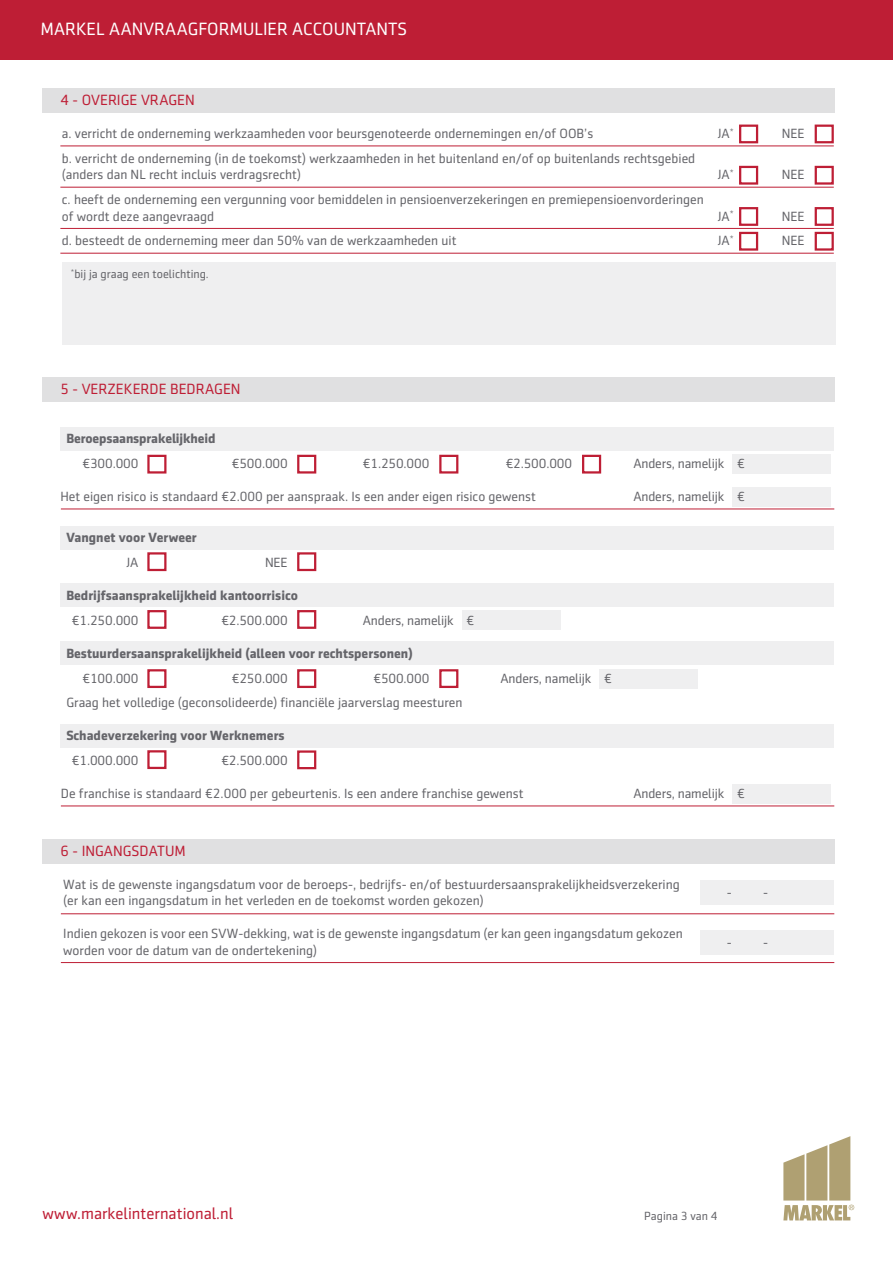
<style>
.page{position:relative;width:893px;height:1263px;background:#fff}
.page>*{position:absolute;margin:0;border:0;box-sizing:border-box;transform-origin:0 0}
.Roter_Block{font:18px "Sentico Sans DT";color:#fff}
.t1{font:16.5px "Sentico Sans DT";color:#be1e35}
.Überschrift_Fragebog{font:15px "Sentico Sans DT";color:#be1e35}
.Fragebogen_Standard{font:13.5px/16.5px "Sentico Sans DT";color:#65656a}
.Fragebogen_Standard-2{font:700 13.5px "Sentico Sans DT";color:#65656a}
.Fragebogen_Standard-3{font:12px "Sentico Sans DT";color:#65656a}
</style>
<div class="page">
<svg style="left:783px;top:1136px;width:71px;height:84px"></svg>
<div style="left:0;top:0;width:893px;height:59px;background:#be1e35"></div>
<div style="left:739px;top:125px;width:19px;height:18px;background:#fff;border:2px solid #be1e35"></div>
<div style="left:815px;top:125px;width:19px;height:18px;background:#fff;border:2px solid #be1e35"></div>
<hr style="left:60px;top:146px;width:774px;height:1px;background:#be1e35">
<div style="left:739px;top:166px;width:19px;height:19px;background:#fff;border:2px solid #be1e35"></div>
<div style="left:815px;top:166px;width:19px;height:19px;background:#fff;border:2px solid #be1e35"></div>
<hr style="left:60px;top:187px;width:774px;height:1px;background:#be1e35">
<div style="left:739px;top:207px;width:19px;height:19px;background:#fff;border:2px solid #be1e35"></div>
<div style="left:815px;top:207px;width:19px;height:19px;background:#fff;border:2px solid #be1e35"></div>
<hr style="left:60px;top:228px;width:774px;height:1px;background:#be1e35">
<div style="left:739px;top:232px;width:19px;height:19px;background:#fff;border:2px solid #be1e35"></div>
<div style="left:815px;top:232px;width:19px;height:19px;background:#fff;border:2px solid #be1e35"></div>
<hr style="left:60px;top:253px;width:774px;height:1px;background:#be1e35">
<div style="left:62px;top:262px;width:774px;height:82px;background:#efeff0"></div>
<div style="left:43px;top:89px;width:792px;height:24px;background:#e0e0e1"></div>
<div style="left:43px;top:839px;width:792px;height:25px;background:#e0e0e1"></div>
<div style="left:60px;top:427px;width:774px;height:23px;background:#efeff0"></div>
<div style="left:60px;top:526px;width:774px;height:23px;background:#efeff0"></div>
<div style="left:60px;top:584px;width:774px;height:23px;background:#efeff0"></div>
<div style="left:60px;top:641px;width:774px;height:24px;background:#efeff0"></div>
<div style="left:60px;top:724px;width:774px;height:23px;background:#efeff0"></div>
<div style="left:733px;top:454px;width:98px;height:20px;background:#efeff0"></div>
<div style="left:462px;top:610px;width:98px;height:20px;background:#efeff0"></div>
<div style="left:147px;top:455px;width:19px;height:18px;background:#fff;border:2px solid #be1e35"></div>
<div style="left:147px;top:552px;width:19px;height:19px;background:#fff;border:2px solid #be1e35"></div>
<div style="left:147px;top:610px;width:19px;height:19px;background:#fff;border:2px solid #be1e35"></div>
<div style="left:147px;top:669px;width:19px;height:19px;background:#fff;border:2px solid #be1e35"></div>
<div style="left:147px;top:750px;width:19px;height:19px;background:#fff;border:2px solid #be1e35"></div>
<div style="left:297px;top:455px;width:19px;height:18px;background:#fff;border:2px solid #be1e35"></div>
<div style="left:297px;top:610px;width:19px;height:19px;background:#fff;border:2px solid #be1e35"></div>
<div style="left:439px;top:455px;width:19px;height:18px;background:#fff;border:2px solid #be1e35"></div>
<div style="left:582px;top:455px;width:19px;height:18px;background:#fff;border:2px solid #be1e35"></div>
<div style="left:439px;top:669px;width:19px;height:19px;background:#fff;border:2px solid #be1e35"></div>
<div style="left:297px;top:552px;width:19px;height:19px;background:#fff;border:2px solid #be1e35"></div>
<div style="left:297px;top:669px;width:19px;height:19px;background:#fff;border:2px solid #be1e35"></div>
<div style="left:297px;top:750px;width:19px;height:19px;background:#fff;border:2px solid #be1e35"></div>
<div style="left:43px;top:377px;width:792px;height:25px;background:#e0e0e1"></div>
<hr style="left:61px;top:509px;width:773px;height:1px;background:#be1e35">
<hr style="left:61px;top:805px;width:773px;height:1px;background:#be1e35">
<hr style="left:61px;top:913px;width:773px;height:1px;background:#be1e35">
<hr style="left:61px;top:962px;width:773px;height:1px;background:#be1e35">
<div style="left:733px;top:487px;width:98px;height:20px;background:#efeff0"></div>
<div style="left:733px;top:784px;width:98px;height:20px;background:#efeff0"></div>
<div style="left:600px;top:669px;width:98px;height:20px;background:#efeff0"></div>
<div style="left:700px;top:880px;width:134px;height:25px;background:#efeff0"></div>
<div style="left:700px;top:930px;width:134px;height:25px;background:#efeff0"></div>
<p class="Roter_Block" style="left:41px;top:19px;width:368px">MARKEL AANVRAAGFORMULIER ACCOUNTANTS</p>
<p class="Überschrift_Fragebog" style="left:60px;top:92px;width:136px">4 - OVERIGE VRAGEN</p>
<p class="Fragebogen_Standard" style="left:62px;top:125px;width:533px">a. verricht de onderneming werkzaamheden voor beursgenoteerde ondernemingen en/of OOB’s</p>
<p class="Fragebogen_Standard" style="left:62px;top:150px;width:635px">b. verricht de onderneming (in de toekomst) werkzaamheden in het buitenland en/of op buitenlands rechtsgebied (anders dan NL recht incluis verdragsrecht)</p>
<p class="Fragebogen_Standard" style="left:62px;top:191px;width:643px">c. heeft de onderneming een vergunning voor bemiddelen in pensioenverzekeringen en premiepensioenvorderingen of wordt deze aangevraagd</p>
<p class="Fragebogen_Standard" style="left:62px;top:232px;width:396px">d. besteedt de onderneming meer dan 50% van de werkzaamheden uit</p>
<p class="Fragebogen_Standard-3" style="left:71px;top:268px;width:139px"><sup>*</sup>bij ja graag een toelichting.</p>
<p class="Fragebogen_Standard" style="left:718px;top:125px;width:17px">JA<sup>*</sup></p>
<p class="Fragebogen_Standard" style="left:782px;top:125px;width:24px">NEE</p>
<p class="Fragebogen_Standard" style="left:718px;top:166px;width:17px">JA<sup>*</sup></p>
<p class="Fragebogen_Standard" style="left:782px;top:166px;width:24px">NEE</p>
<p class="Fragebogen_Standard" style="left:718px;top:208px;width:17px">JA<sup>*</sup></p>
<p class="Fragebogen_Standard" style="left:782px;top:208px;width:24px">NEE</p>
<p class="Fragebogen_Standard" style="left:718px;top:232px;width:17px">JA<sup>*</sup></p>
<p class="Fragebogen_Standard" style="left:782px;top:232px;width:24px">NEE</p>
<p class="Überschrift_Fragebog" style="left:60px;top:380px;width:182px">5 - VERZEKERDE BEDRAGEN</p>
<p class="Fragebogen_Standard-2" style="left:66px;top:431px;width:151px">Beroepsaansprakelijkheid</p>
<p class="Fragebogen_Standard" style="left:83px;top:455px;width:57px">€300.000</p>
<p class="Fragebogen_Standard" style="left:232px;top:455px;width:57px">€500.000</p>
<p class="Fragebogen_Standard" style="left:363px;top:455px;width:68px">€1.250.000</p>
<p class="Fragebogen_Standard" style="left:506px;top:455px;width:68px">€2.500.000</p>
<p class="Fragebogen_Standard" style="left:60px;top:488px;width:477px">Het eigen risico is standaard €2.000 per aanspraak. Is een ander eigen risico gewenst</p>
<p class="Fragebogen_Standard-2" style="left:66px;top:530px;width:132px">Vangnet voor Verweer</p>
<p class="Fragebogen_Standard" style="left:127px;top:554px;width:13px">JA</p>
<p class="Fragebogen_Standard" style="left:265px;top:554px;width:24px">NEE</p>
<p class="Fragebogen_Standard-2" style="left:66px;top:588px;width:233px">Bedrijfsaansprakelijkheid kantoorrisico</p>
<p class="Fragebogen_Standard" style="left:72px;top:612px;width:68px">€1.250.000</p>
<p class="Fragebogen_Standard" style="left:221px;top:612px;width:68px">€2.500.000</p>
<p class="Fragebogen_Standard" style="left:363px;top:612px;width:92px">Anders, namelijk</p>
<p class="Fragebogen_Standard-2" style="left:66px;top:645px;width:348px">Bestuurdersaansprakelijkheid (alleen voor rechtspersonen)</p>
<p class="Fragebogen_Standard" style="left:466px;top:612px;width:9px">€</p>
<p class="Fragebogen_Standard" style="left:232px;top:670px;width:57px">€250.000</p>
<p class="Fragebogen_Standard" style="left:66px;top:694px;width:398px">Graag het volledige (geconsolideerde) financiële jaarverslag meesturen</p>
<p class="Fragebogen_Standard" style="left:83px;top:670px;width:57px">€100.000</p>
<p class="Fragebogen_Standard" style="left:373px;top:670px;width:57px">€500.000</p>
<p class="Fragebogen_Standard-2" style="left:66px;top:728px;width:220px">Schadeverzekering voor Werknemers</p>
<p class="Fragebogen_Standard" style="left:72px;top:752px;width:68px">€1.000.000</p>
<p class="Fragebogen_Standard" style="left:221px;top:752px;width:68px">€2.500.000</p>
<p class="Fragebogen_Standard" style="left:500px;top:670px;width:92px">Anders, namelijk</p>
<p class="Fragebogen_Standard" style="left:604px;top:670px;width:9px">€</p>
<p class="Fragebogen_Standard" style="left:61px;top:785px;width:464px">De franchise is standaard €2.000 per gebeurtenis. Is een andere franchise gewenst</p>
<p class="Überschrift_Fragebog" style="left:60px;top:842px;width:127px">6 - INGANGSDATUM</p>
<p class="Fragebogen_Standard" style="left:633px;top:455px;width:92px">Anders, namelijk</p>
<p class="Fragebogen_Standard" style="left:737px;top:455px;width:9px">€</p>
<p class="Fragebogen_Standard" style="left:633px;top:488px;width:92px">Anders, namelijk</p>
<p class="Fragebogen_Standard" style="left:737px;top:488px;width:9px">€</p>
<p class="Fragebogen_Standard" style="left:633px;top:785px;width:92px">Anders, namelijk</p>
<p class="Fragebogen_Standard" style="left:737px;top:785px;width:9px">€</p>
<p class="Fragebogen_Standard" style="left:63px;top:876px;width:618px">Wat is de gewenste ingangsdatum voor de beroeps-, bedrijfs- en/of bestuurdersaansprakelijkheidsverzekering</p>
<p class="Fragebogen_Standard" style="left:63px;top:892px;width:422px">(er kan een ingangsdatum in het verleden en de toekomst worden gekozen)</p>
<p class="Fragebogen_Standard" style="left:63px;top:925px;width:621px">Indien gekozen is voor een SVW-dekking, wat is de gewenste ingangsdatum (er kan geen ingangsdatum gekozen worden voor de datum van de ondertekening)</p>
<p class="Fragebogen_Standard" style="left:727px;top:884px;width:7px">-</p>
<p class="Fragebogen_Standard" style="left:727px;top:934px;width:7px">-</p>
<p class="Fragebogen_Standard" style="left:763px;top:884px;width:7px">-</p>
<p class="Fragebogen_Standard" style="left:763px;top:934px;width:7px">-</p>
<p class="t1" style="left:43px;top:1204px;width:192px">www.markelinternational.nl</p>
<p class="Fragebogen_Standard-3" style="left:644px;top:1210px;width:75px">Pagina 3 van 4</p>
</div>
